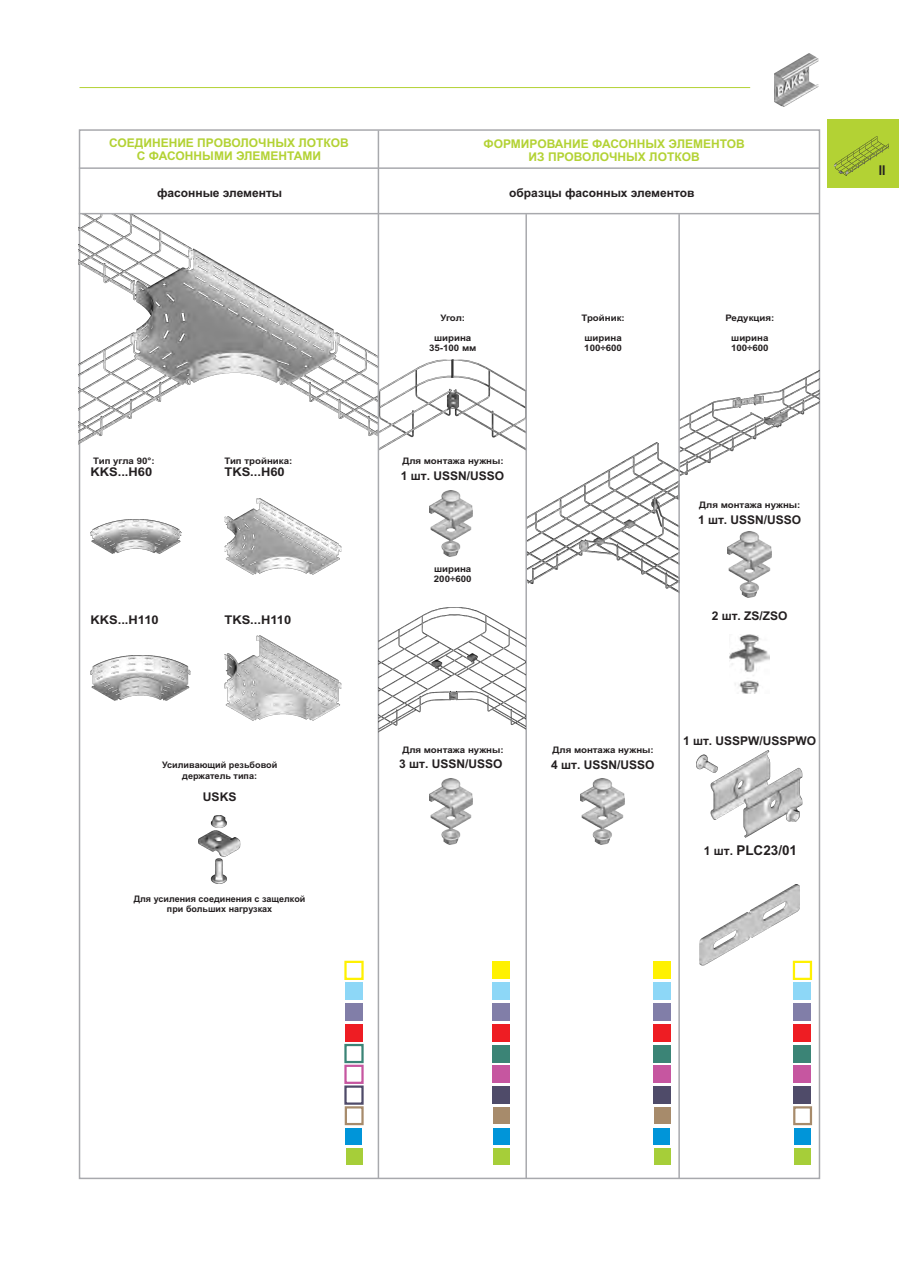
<style>
.page{position:relative;width:899px;height:1269px;background:#fff}
.page>*{position:absolute;margin:0;border:0;box-sizing:border-box;transform-origin:0 0}
.t1{font:700 13.5px "Arial";color:#231f20}
.t2{font:700 13.5px "Arial";color:#231f20;scale:.88 1}
.t3{font:700 12px "Arial";color:#231f20}
.t4{font:700 12px/13.4px "Arial";color:#b3d234;text-align:center}
.t5{font:700 12px "Arial";color:#231f20;scale:1.08 1}
.t6{font:700 9px/10.1px "Arial";color:#231f20;scale:1.08 1}
.t7{font:700 9px/10.1px "Arial";color:#231f20;text-align:center}
.s1{font-size:12px}
</style>
<div class="page">
<img style="left:727px;top:531px;width:44px;height:66px">
<div style="left:654px;top:962px;width:17px;height:17px;background:#fff101"></div>
<div style="left:654px;top:1086px;width:17px;height:17px;background:#4f4b69"></div>
<div style="left:654px;top:1066px;width:17px;height:17px;background:#c656a0"></div>
<div style="left:654px;top:1045px;width:17px;height:17px;background:#3b8476"></div>
<div style="left:654px;top:1024px;width:17px;height:17px;background:#ee1d23"></div>
<div style="left:654px;top:1003px;width:17px;height:17px;background:#817ea8"></div>
<div style="left:654px;top:982px;width:17px;height:17px;background:#8dd7f7"></div>
<div style="left:654px;top:1107px;width:17px;height:17px;background:#a78b6b"></div>
<div style="left:654px;top:1148px;width:17px;height:17px;background:#a6ce39"></div>
<div style="left:654px;top:1128px;width:16px;height:16px;background:#0095d9"></div>
<img style="left:680px;top:365px;width:140px;height:121px">
<img style="left:696px;top:751px;width:106px;height:86px">
<img style="left:79px;top:214px;width:299px;height:235px">
<img style="left:527px;top:443px;width:151px;height:150px">
<img style="left:774px;top:54px;width:45px;height:52px">
<img style="left:379px;top:359px;width:146px;height:99px">
<img style="left:730px;top:634px;width:39px;height:59px">
<hr style="left:79px;top:87px;width:671px;height:1px;background:#b3d234">
<hr style="left:678px;top:214px;width:2px;height:965px;background:#a8a9ad">
<hr style="left:525px;top:214px;width:2px;height:965px;background:#a8a9ad">
<hr style="left:378px;top:130px;width:1px;height:1049px;background:#a8a9ad">
<hr style="left:79px;top:167px;width:740px;height:2px;background:#a8a9ad">
<hr style="left:79px;top:213px;width:740px;height:1px;background:#a8a9ad">
<img style="left:379px;top:608px;width:147px;height:130px">
<img style="left:700px;top:884px;width:99px;height:81px">
<div style="left:794px;top:1086px;width:17px;height:17px;background:#4f4b69"></div>
<div style="left:794px;top:1066px;width:17px;height:17px;background:#c656a0"></div>
<div style="left:794px;top:1045px;width:17px;height:17px;background:#3b8476"></div>
<div style="left:794px;top:1024px;width:17px;height:17px;background:#ee1d23"></div>
<div style="left:794px;top:1003px;width:17px;height:17px;background:#817ea8"></div>
<div style="left:794px;top:982px;width:17px;height:17px;background:#8dd7f7"></div>
<div style="left:794px;top:1148px;width:17px;height:17px;background:#a6ce39"></div>
<div style="left:493px;top:962px;width:17px;height:17px;background:#fff101"></div>
<div style="left:493px;top:1086px;width:17px;height:17px;background:#4f4b69"></div>
<div style="left:493px;top:1066px;width:17px;height:17px;background:#c656a0"></div>
<div style="left:493px;top:1045px;width:17px;height:17px;background:#3b8476"></div>
<div style="left:493px;top:1024px;width:17px;height:17px;background:#ee1d23"></div>
<div style="left:493px;top:1003px;width:17px;height:17px;background:#817ea8"></div>
<div style="left:493px;top:982px;width:17px;height:17px;background:#8dd7f7"></div>
<div style="left:493px;top:1107px;width:17px;height:17px;background:#a78b6b"></div>
<div style="left:493px;top:1148px;width:17px;height:17px;background:#a6ce39"></div>
<div style="left:493px;top:1128px;width:16px;height:16px;background:#0095d9"></div>
<div style="left:794px;top:1128px;width:17px;height:16px;background:#0095d9"></div>
<img style="left:429px;top:778px;width:44px;height:66px">
<img style="left:581px;top:778px;width:43px;height:66px">
<img style="left:429px;top:491px;width:44px;height:66px">
<img style="left:451px;top:359px;width:3px;height:19px">
<div style="left:344px;top:1085px;width:20px;height:20px;border:2px solid #4f4b69"></div>
<div style="left:344px;top:1065px;width:20px;height:19px;border:2px solid #c656a0"></div>
<div style="left:344px;top:1044px;width:20px;height:19px;border:2px solid #3b8476"></div>
<div style="left:345px;top:1024px;width:17px;height:17px;background:#ee1d23"></div>
<div style="left:345px;top:1003px;width:17px;height:17px;background:#817ea8"></div>
<div style="left:345px;top:1106px;width:19px;height:19px;border:2px solid #a78b6b"></div>
<div style="left:346px;top:1148px;width:16px;height:17px;background:#a6ce39"></div>
<div style="left:345px;top:1128px;width:17px;height:16px;background:#0095d9"></div>
<img style="left:199px;top:816px;width:41px;height:68px">
<img style="left:90px;top:519px;width:91px;height:34px">
<img style="left:90px;top:655px;width:100px;height:46px">
<img style="left:224px;top:635px;width:117px;height:86px">
<img style="left:224px;top:498px;width:117px;height:76px">
<div style="left:345px;top:982px;width:17px;height:17px;background:#8dd7f7"></div>
<div style="left:344px;top:961px;width:20px;height:19px;border:2px solid #fff101"></div>
<div style="left:793px;top:1106px;width:19px;height:19px;border:2px solid #a78b6b"></div>
<div style="left:793px;top:961px;width:19px;height:19px;border:2px solid #fff101"></div>
<div style="left:827px;top:119px;width:72px;height:69px;background:#b3d234"></div>
<img style="left:835px;top:137px;width:53px;height:38px">
<h2 class="t4" style="left:109px;top:137px;width:241px">СОЕДИНЕНИЕ ПРОВОЛОЧНЫХ ЛОТКОВ<br>С ФАСОННЫМИ ЭЛЕМЕНТАМИ</h2>
<h2 class="t4" style="left:483px;top:138px;width:263px">ФОРМИРОВАНИЕ ФАСОННЫХ ЭЛЕМЕНТОВ<br>ИЗ ПРОВОЛОЧНЫХ ЛОТКОВ</h2>
<h2 class="t3" style="left:157px;top:188px;width:127px">фасонные элементы</h2>
<h2 class="t3" style="left:509px;top:188px;width:187px">образцы фасонных элементов</h2>
<p class="t6" style="left:93px;top:456px;width:58px">Тип угла 90°:</p>
<h2 class="t5" style="left:90px;top:468px;width:59px">KKS...H60</h2>
<h2 class="t5" style="left:90px;top:615px;width:65px">KKS...H110</h2>
<p class="t6" style="left:224px;top:456px;width:64px">Тип тройника:</p>
<h2 class="t5" style="left:224px;top:468px;width:57px">TKS...H60</h2>
<h2 class="t5" style="left:224px;top:615px;width:63px">TKS...H110</h2>
<p class="t7" style="left:162px;top:761px;width:117px">Усиливающий резьбовой держатель типа:</p>
<h2 class="t3" style="left:203px;top:792px;width:35px">USKS</h2>
<p class="t7" style="left:134px;top:895px;width:173px">Для усиления соединения с защелкой при больших нагрузках</p>
<p class="t6" style="left:440px;top:313px;width:24px">Угол:</p>
<p class="t6" style="left:429px;top:334px;width:45px;text-align:center">ширина<br>35-100 мм</p>
<p class="t6" style="left:402px;top:456px;width:95px">Для монтажа нужны:</p>
<h2 class="t3" style="left:401px;top:471px;width:105px">1 шт. USSN/USSO</h2>
<p class="t6" style="left:434px;top:565px;width:36px">ширина<br>200÷600</p>
<p class="t6" style="left:402px;top:745px;width:95px">Для монтажа нужны:</p>
<h2 class="t3" style="left:399px;top:759px;width:105px">3 шт. USSN/USSO</h2>
<p class="t6" style="left:581px;top:314px;width:42px">Тройник:</p>
<p class="t6" style="left:584px;top:334px;width:36px">ширина<br>100÷600</p>
<p class="t6" style="left:725px;top:313px;width:47px">Редукция:</p>
<p class="t6" style="left:731px;top:334px;width:36px">ширина<br>100÷600</p>
<p class="t6" style="left:699px;top:501px;width:95px">Для монтажа нужны:</p>
<h2 class="t3" style="left:698px;top:515px;width:105px">1 шт. USSN/USSO</h2>
<h2 class="t3" style="left:712px;top:611px;width:77px">2 шт. ZS/ZSO</h2>
<p class="t6" style="left:553px;top:745px;width:95px">Для монтажа нужны:</p>
<h2 class="t3" style="left:551px;top:760px;width:105px">4 шт. USSN/USSO</h2>
<h2 class="t3" style="left:683px;top:736px;width:135px">1 шт. USSPW/USSPWO</h2>
<h1 class="t1" style="left:704px;top:845px;width:95px"><span class="s1">1 шт.</span> PLC23/01</h1>
<h1 class="t2" style="left:879px;top:165px;width:9px">II</h1>
</div>
